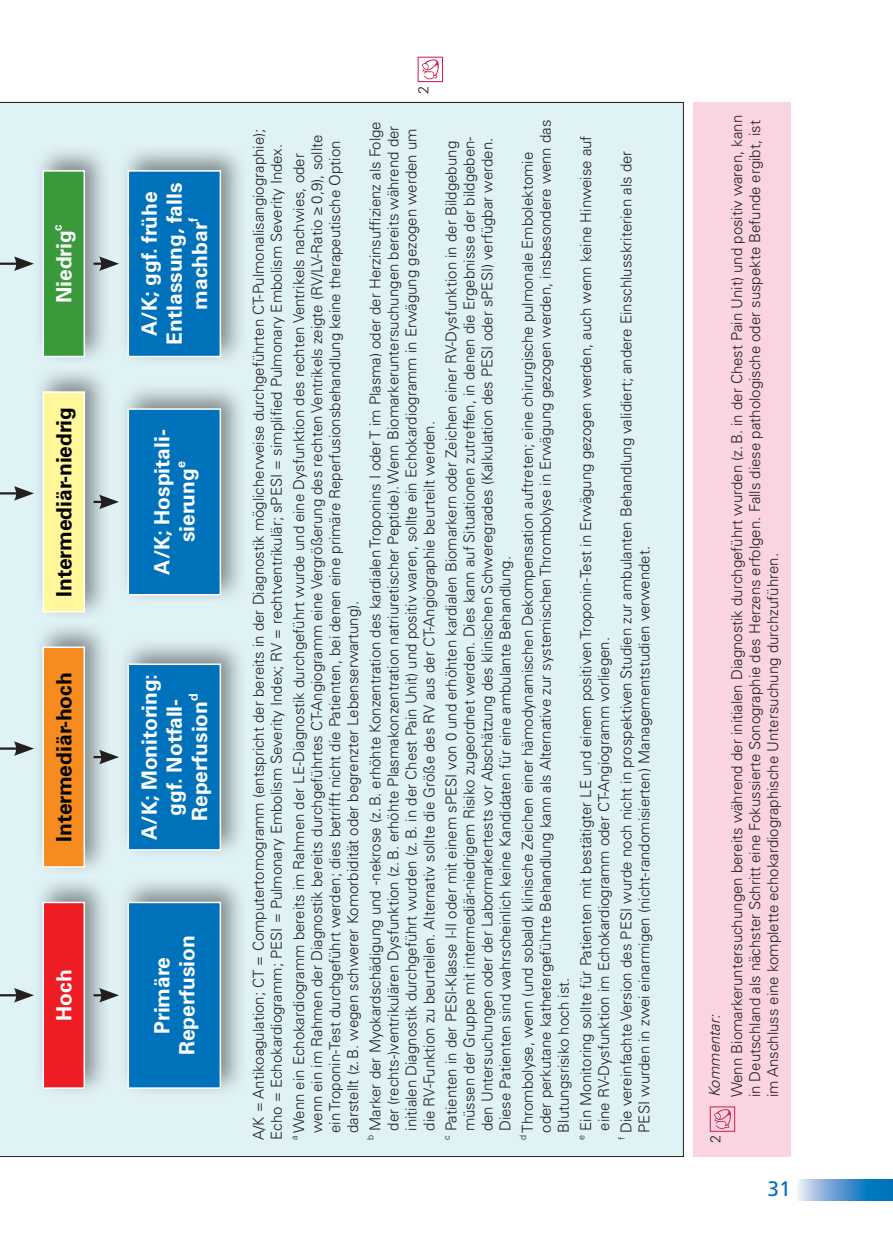
<style>
.page{position:relative;width:893px;height:1259px;background:#fff}
.page>*{position:absolute;margin:0;border:0;box-sizing:border-box;transform-origin:0 0}
.t1{font:700 21px/25.2px "Univers LT Pro 65";color:#fff;text-align:center}
.t2{font:700 21px "Univers LT Pro 65";color:#000}
.t3{font:21px "Frutiger LT Pro";color:#0072bc}
.t4{font:300 15px/18px "Univers LT Pro 45";color:#231f20}
.t5{font:italic 300 15px "Univers LT Pro 45";color:#231f20}
.t6{font:300 14.4px "Univers LT Pro 45";color:#231f20}
.t7{font:700 12.6px "Univers LT Pro 65";color:#fff}
.t8{font:300 9px "Univers LT Pro 45";color:#231f20}
</style>
<div class="page">
<svg style="left:798px;top:1179px;width:95px;height:21px;background:#569bd1"></svg>
<div style="left:0;top:102px;width:684px;height:1055px;background:#dff2f5"></div>
<svg style="left:0;top:741px;width:33px;height:15px"></svg>
<svg style="left:0;top:486px;width:33px;height:15px"></svg>
<svg style="left:0;top:988px;width:33px;height:14px"></svg>
<hr style="left:0;top:262px;width:19px;height:3px;background:#231f20">
<svg style="left:14px;top:256px;width:19px;height:15px"></svg>
<div style="left:33px;top:620px;width:79px;height:257px;background:#231f20;opacity:.5"></div>
<div style="left:43px;top:647px;width:41px;height:220px;background:#f68b1f"></div>
<div style="left:43px;top:646px;width:42px;height:221px;border:2px solid #fff"></div>
<div style="left:33px;top:364px;width:79px;height:258px;background:#231f20;opacity:.5"></div>
<div style="left:43px;top:392px;width:41px;height:220px;background:#fff79a"></div>
<div style="left:43px;top:391px;width:42px;height:221px;border:2px solid #fff"></div>
<div style="left:33px;top:875px;width:79px;height:224px;background:#231f20;opacity:.5"></div>
<div style="left:43px;top:902px;width:41px;height:186px;background:#ee1d23"></div>
<div style="left:43px;top:901px;width:42px;height:188px;border:2px solid #fff"></div>
<div style="left:33px;top:144px;width:79px;height:223px;background:#231f20;opacity:.5"></div>
<div style="left:43px;top:171px;width:41px;height:185px;background:#3a9a3b"></div>
<div style="left:43px;top:170px;width:42px;height:187px;border:2px solid #fff"></div>
<svg style="left:94px;top:988px;width:24px;height:14px"></svg>
<svg style="left:94px;top:256px;width:24px;height:15px"></svg>
<svg style="left:94px;top:494px;width:24px;height:15px"></svg>
<svg style="left:94px;top:750px;width:24px;height:14px"></svg>
<div style="left:118px;top:875px;width:130px;height:224px;background:#231f20;opacity:.5"></div>
<div style="left:128px;top:902px;width:92px;height:186px;background:#0072bc"></div>
<div style="left:128px;top:901px;width:93px;height:188px;border:2px solid #fff"></div>
<div style="left:118px;top:636px;width:130px;height:224px;background:#231f20;opacity:.5"></div>
<div style="left:128px;top:664px;width:92px;height:186px;background:#0072bc"></div>
<div style="left:128px;top:663px;width:93px;height:187px;border:2px solid #fff"></div>
<div style="left:118px;top:382px;width:130px;height:223px;background:#231f20;opacity:.5"></div>
<div style="left:128px;top:409px;width:92px;height:186px;background:#0072bc"></div>
<div style="left:128px;top:408px;width:93px;height:187px;border:2px solid #fff"></div>
<div style="left:118px;top:143px;width:130px;height:224px;background:#231f20;opacity:.5"></div>
<div style="left:128px;top:171px;width:92px;height:185px;background:#0072bc"></div>
<div style="left:128px;top:170px;width:93px;height:187px;border:2px solid #fff"></div>
<div style="left:693px;top:102px;width:98px;height:1055px;background:#fad5e1"></div>
<svg style="left:714px;top:1109px;width:17px;height:20px"></svg>
<div style="left:710px;top:1106px;width:25px;height:25px;border:1px solid #d1204e"></div>
<svg style="left:422px;top:59px;width:17px;height:20px"></svg>
<div style="left:418px;top:57px;width:25px;height:25px;border:1px solid #d1204e"></div>
<h1 class="t1" style="left:51px;top:303px;width:80px;rotate:-90deg">Niedrig<sup>c</sup></h1>
<h1 class="t2" style="left:51px;top:596px;width:191px;rotate:-90deg">Intermediär-niedrig</h1>
<h1 class="t2" style="left:51px;top:842px;width:171px;rotate:-90deg">Intermediär-hoch</h1>
<h1 class="t1" style="left:51px;top:1021px;width:53px;rotate:-90deg">Hoch</h1>
<h1 class="t1" style="left:137px;top:345px;width:164px;rotate:-90deg">A/K; ggf. frühe<br>Entlassung, falls machbar</h1>
<p class="t7" style="left:186px;top:222px;width:6px;rotate:-90deg">f</p>
<h1 class="t1" style="left:149px;top:574px;width:147px;rotate:-90deg">A/K; Hospitali&shy;sierung</h1>
<p class="t7" style="left:173px;top:468px;width:9px;rotate:-90deg">e</p>
<h1 class="t1" style="left:137px;top:840px;width:168px;rotate:-90deg">A/K; Monitoring: ggf. Notfall-<br>Reperfusion</h1>
<p class="t7" style="left:186px;top:701px;width:9px;rotate:-90deg">d</p>
<h1 class="t1" style="left:149px;top:1055px;width:122px;rotate:-90deg">Primäre<br>Reperfusion</h1>
<p class="t6" style="left:415px;top:94px;width:10px;rotate:-90deg">2</p>
<p class="t4" style="left:519px;top:1132px;width:1014px;rotate:-90deg">Thrombolyse, wenn (und sobald) klinische Zeichen einer hämodynamischen Dekompensation auftreten; eine chirurgische pulmonale Embolektomie oder perkutane kathetergeführte Behandlung kann als Alternative zur systemischen Thrombolyse in Erwägung gezogen werden, insbesondere wenn das<br>Blutungsrisiko hoch ist.</p>
<p class="t4" style="left:366px;top:1130px;width:1011px;rotate:-90deg">Marker der Myokardschädigung und -nekrose (z.B. erhöhte Konzentration des kardialen Troponins I oder T im Plasma) oder der Herzinsuffizienz als Folge der (rechts-)ventrikulären Dysfunktion (z.B. erhöhte Plasmakonzentration natriuretischer Peptide). Wenn Biomarkeruntersuchungen bereits während der initialen Diagnostik durchgeführt wurden (z.B. in der Chest Pain Unit) und positiv waren, sollte ein Echokardiogramm in Erwägung gezogen werden um die RV-Funktion zu beurteilen. Alternativ sollte die Größe des RV aus der CT-Angiographie beurteilt werden.</p>
<p class="t4" style="left:250px;top:1140px;width:1012px;rotate:-90deg">A/K = Antikoagulation; CT = Computertomogramm (entspricht der bereits in der Diagnostik möglicherweise durchgeführten CT-Pulmonalisangiographie);<br>Echo = Echokardiogramm; PESI = Pulmonary Embolism Severity Index; RV = rechtventrikulär; sPESI = simplified Pulmonary Embolism Severity Index.</p>
<p class="t4" style="left:290px;top:1133px;width:1000px;rotate:-90deg">Wenn ein Echokardiogramm bereits im Rahmen der LE-Diagnostik durchgeführt wurde und eine Dysfunktion des rechten Ventrikels nachwies, oder wenn ein im Rahmen der Diagnostik bereits durchgeführtes CT-Angiogramm eine Vergrößerung des rechten Ventrikels zeigte (RV/LV-Ratio ≥0,9), sollte ein Troponin-Test durchgeführt werden; dies betrifft nicht die Patienten, bei denen eine primäre Reperfusionsbehandlung keine therapeutische Option darstellt (z.B. wegen schwerer Komorbidität oder begrenzter Lebenserwartung).</p>
<p class="t4" style="left:577px;top:1130px;width:996px;rotate:-90deg">Ein Monitoring sollte für Patienten mit bestätigter LE und einem positiven Troponin-Test in Erwägung gezogen werden, auch wenn keine Hinweise auf eine RV-Dysfunktion im Echokardiogramm oder CT-Angiogramm vorliegen.</p>
<p class="t4" style="left:442px;top:1131px;width:996px;rotate:-90deg">Patienten in der PESI-Klasse I-II oder mit einem sPESI von 0 und erhöhten kardialen Biomarkern oder Zeichen einer RV-Dysfunktion in der Bildgebung müssen der Gruppe mit intermediär-niedrigem Risiko zugeordnet werden. Dies kann auf Situationen zutreffen, in denen die Ergebnisse der bildgeben&shy;den Untersuchungen oder der Labormarkertests vor Abschätzung des klinischen Schweregrades (Kalkulation des PESI oder sPESI) verfügbar werden.<br>Diese Patienten sind wahrscheinlich keine Kandidaten für eine ambulante Behandlung.</p>
<p class="t4" style="left:617px;top:1132px;width:983px;rotate:-90deg">Die vereinfachte Version des PESI wurde noch nicht in prospektiven Studien zur ambulanten Behandlung validiert; andere Einschlusskriterien als der<br>PESI wurden in zwei einarmigen (nicht-randomisierten) Managementstudien verwendet.</p>
<p class="t8" style="left:365px;top:1140px;width:7px;rotate:-90deg">b</p>
<p class="t8" style="left:576px;top:1140px;width:7px;rotate:-90deg">e</p>
<p class="t8" style="left:517px;top:1140px;width:7px;rotate:-90deg">d</p>
<p class="t8" style="left:441px;top:1140px;width:6px;rotate:-90deg">c</p>
<p class="t8" style="left:289px;top:1140px;width:6px;rotate:-90deg">a</p>
<p class="t8" style="left:616px;top:1140px;width:4px;rotate:-90deg">f</p>
<p class="t5" style="left:705px;top:1097px;width:84px;rotate:-90deg">Kommentar:</p>
<p class="t4" style="left:728px;top:1097px;width:984px;rotate:-90deg">Wenn Biomarkeruntersuchungen bereits während der initialen Diagnostik durchgeführt wurden (z.B. in der Chest Pain Unit) und positiv waren, kann in Deutschland als nächster Schritt eine Fokussierte Sonographie des Herzens erfolgen. Falls diese pathologische oder suspekte Befunde ergibt, ist im Anschluss eine komplette echokardiographische Untersuchung durchzuführen.</p>
<p class="t6" style="left:707px;top:1143px;width:10px;rotate:-90deg">2</p>
<h1 class="t3" style="left:768px;top:1176px;width:25px">31</h1>
</div>
